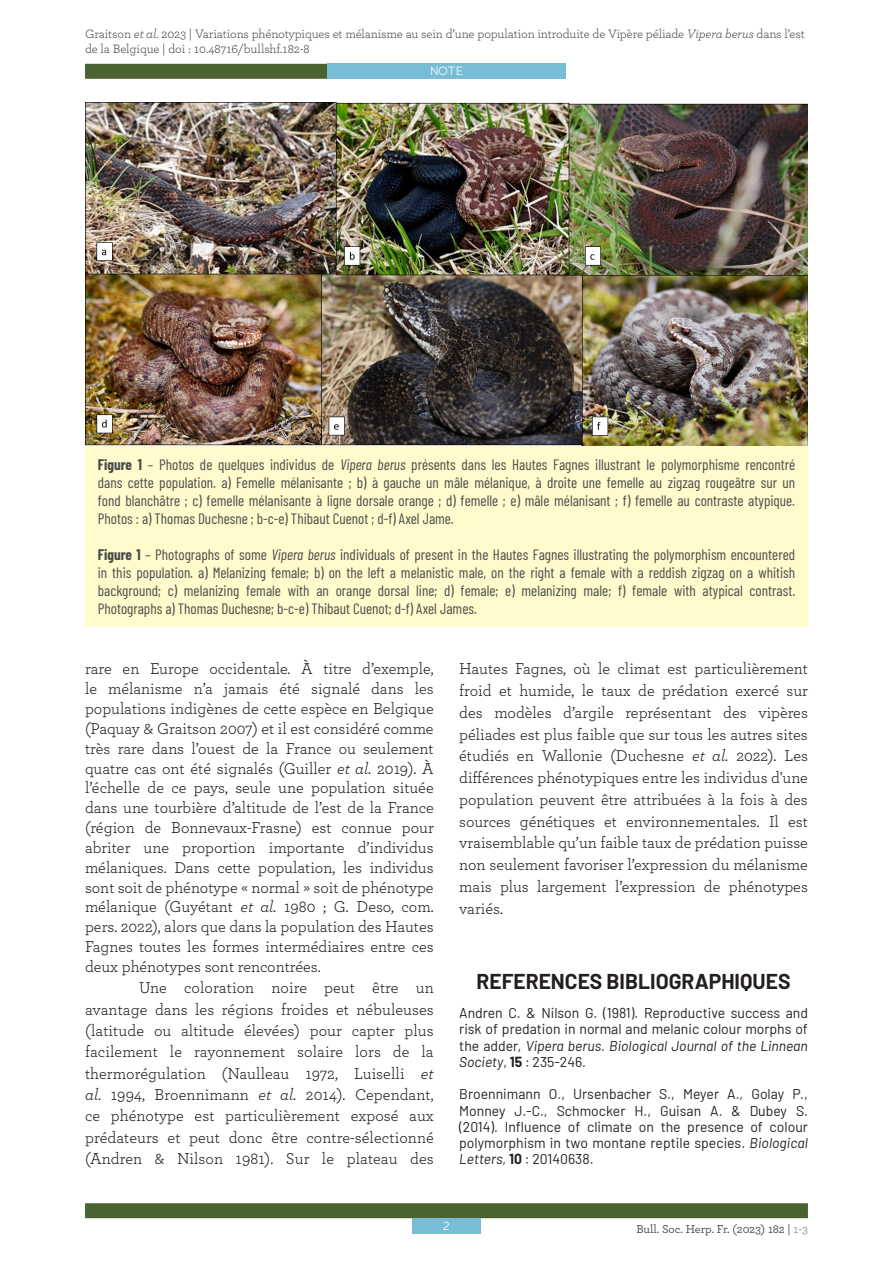
<style>
.page{position:relative;width:893px;height:1263px;background:#fff}
.page>*{position:absolute;margin:0;border:0;box-sizing:border-box;transform-origin:0 0}
.t1{font:700 21px "Barlow";color:#231f20}
.t2{font:16.5px/19.8px "Archer";color:#231f20;text-align:justify}
.t3{font:15px/18px "Barlow Condensed";color:#4b4c4d;text-align:justify}
.t4{font:14.25px/16.2px "Barlow";color:#231f20;text-align:justify}
.t5{font:12.75px/15px "Archer";letter-spacing:-.01em;color:#4b4c4d}
.t6{font:500 12px "Archer";color:#4b4c4d}
.t7{font:12px "Banda";color:#fff}
.s1{font-style:italic}
.s2{font-weight:700}
.s3{color:#939598}
</style>
<div class="page">
<div style="left:85px;top:1203px;width:723px;height:15px;background:#4a6331"></div>
<div style="left:85px;top:64px;width:457px;height:15px;background:#4a6331"></div>
<div style="left:412px;top:1218px;width:68px;height:15px;background:#78bdd6"></div>
<div style="left:327px;top:64px;width:239px;height:15px;background:#78bdd6"></div>
<img style="left:85px;top:102px;width:723px;height:344px">
<div style="left:85px;top:446px;width:723px;height:180px;background:#fffbcc"></div>
<p class="t5" style="left:85px;top:26px;width:721px">Graitson <span class="s1">et al.</span> 2023 | Variations phénotypiques et mélanisme au sein d’une population introduite de Vipère péliade <span class="s1">Vipera berus</span> dans l’est de la Belgique | doi : 10.48716/bullshf.182-8</p>
<p class="t7" style="left:430px;top:64px;width:35px">NOTE</p>
<p class="t3" style="left:98px;top:454px;width:699px"><span class="s2">Figure 1</span> – Photos de quelques individus de <span class="s1">Vipera berus</span> présents dans les Hautes Fagnes illustrant le polymorphisme rencontré dans cette population. a) Femelle mélanisante ; b) à gauche un mâle mélanique, à droite une femelle au zigzag rougeâtre sur un fond blanchâtre ; c) femelle mélanisante à ligne dorsale orange ; d) femelle ; e) mâle mélanisant ; f) femelle au contraste atypique.<br>Photos : a) Thomas Duchesne ; b-c-e) Thibaut Cuenot ; d-f) Axel Jame.</p>
<p class="t3" style="left:98px;top:544px;width:699px"><span class="s2">Figure 1</span> – Photographs of some <span class="s1">Vipera berus</span> individuals of present in the Hautes Fagnes illustrating the polymorphism encountered in this population. a) Melanizing female; b) on the left a melanistic male, on the right a female with a reddish zigzag on a whitish background; c) melanizing female with an orange dorsal line; d) female; e) melanizing male; f) female with atypical contrast.<br>Photographs a) Thomas Duchesne; b-c-e) Thibaut Cuenot; d-f) Axel James.</p>
<p class="t2" style="left:85px;top:658px;width:350px">rare en Europe occidentale. À titre d’exemple, le mélanisme n’a jamais été signalé dans les populations indigènes de cette espèce en Belgique (Paquay &amp; Graitson 2007) et il est considéré comme très rare dans l’ouest de la France ou seulement quatre cas ont été signalés (Guiller <span class="s1">et al.</span> 2019). À l’échelle de ce pays, seule une population située dans une tourbière d’altitude de l’est de la France (région de Bonnevaux-Frasne) est connue pour abriter une proportion importante d’individus mélaniques. Dans cette population, les individus sont soit de phénotype « normal » soit de phénotype mélanique (Guyétant <span class="s1">et al.</span> 1980 ; G. Deso, com. pers. 2022), alors que dans la population des Hautes Fagnes toutes les formes intermédiaires entre ces deux phénotypes sont rencontrées.</p>
<p class="t2" style="left:85px;top:976px;width:350px;line-height:21.3px;text-indent:54px">Une coloration noire peut être un avantage dans les régions froides et nébuleuses (latitude ou altitude élevées) pour capter plus facilement le rayonnement solaire lors de la thermorégulation (Naulleau 1972, Luiselli <span class="s1">et al.</span> 1994, Broennimann <span class="s1">et al.</span> 2014). Cependant, ce phénotype est particulièrement exposé aux prédateurs et peut donc être contre-sélectionné (Andren &amp; Nilson 1981). Sur le plateau des</p>
<p class="t2" style="left:459px;top:657px;width:350px;line-height:21.8px">Hautes Fagnes, où le climat est particulièrement froid et humide, le taux de prédation exercé sur des modèles d’argile représentant des vipères péliades est plus faible que sur tous les autres sites étudiés en Wallonie (Duchesne <span class="s1">et al.</span> 2022). Les différences phénotypiques entre les individus d'une population peuvent être attribuées à la fois à des sources génétiques et environnementales. Il est vraisemblable qu’un faible taux de prédation puisse non seulement favoriser l’expression du mélanisme mais plus largement l’expression de phénotypes variés.</p>
<p class="t1" style="left:477px;top:966px;width:315px">REFERENCES BIBLIOGRAPHIQUES</p>
<p class="t4" style="left:459px;top:1004px;width:350px">Andren C. &amp; Nilson G. (1981). Reproductive success and risk of predation in normal and melanic colour morphs of the adder, <span class="s1">Vipera berus</span>. <span class="s1">Biological Journal of the Linnean Society</span>, <span class="s2">15</span> : 235-246.</p>
<p class="t4" style="left:459px;top:1085px;width:350px">Broennimann O., Ursenbacher S., Meyer A., Golay P., Monney J.-C., Schmocker H., Guisan A. &amp; Dubey S. (2014). Influence of climate on the presence of colour polymorphism in two montane reptile species. <span class="s1">Biological Letters</span>, <span class="s2">10</span> : 20140638.</p>
<p class="t7" style="left:443px;top:1218px;width:8px">2</p>
<p class="t6" style="left:636px;top:1220px;width:173px">Bull. Soc. Herp. Fr. (2023) 182 | <span class="s3">1-3</span></p>
</div>
